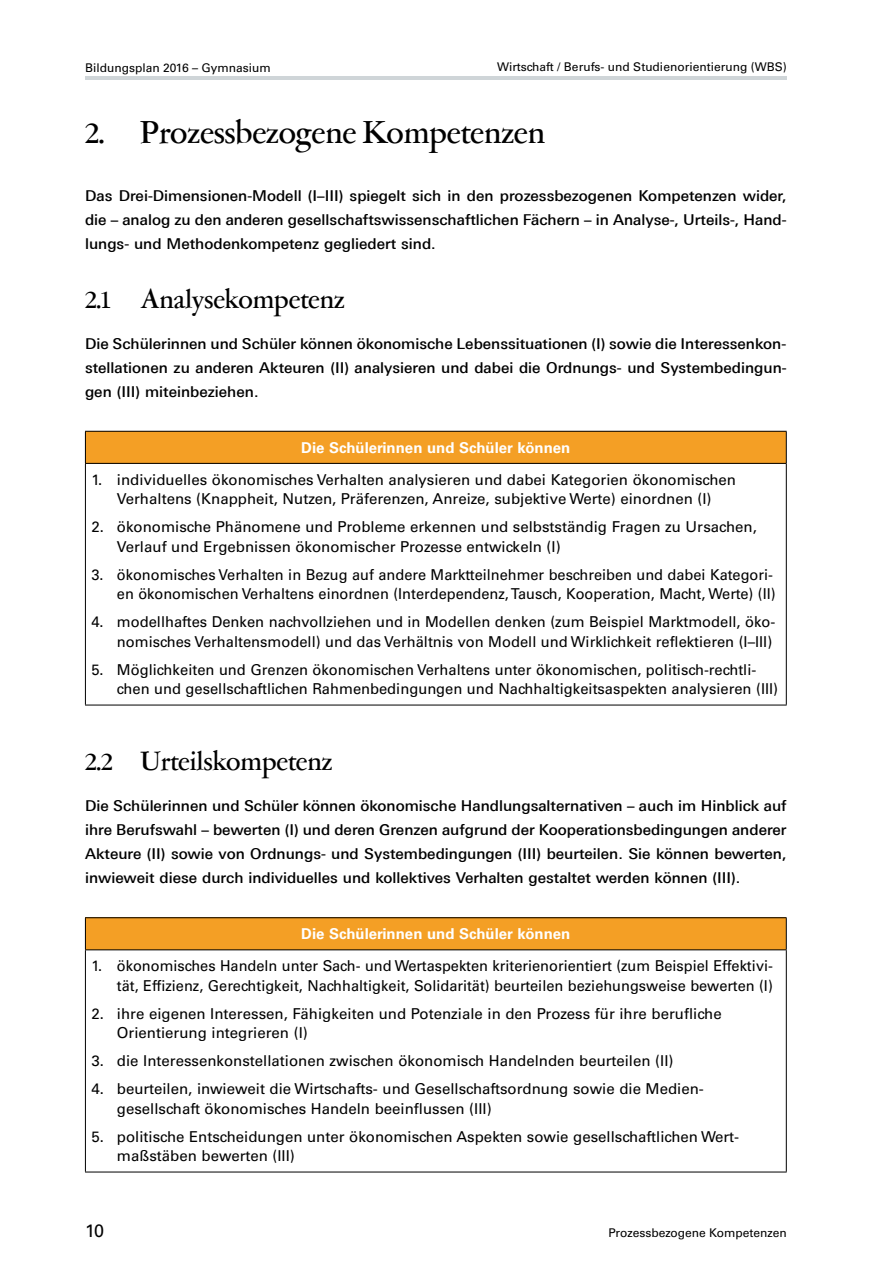
<style>
.page{position:relative;width:893px;height:1263px;background:#fff}
.page>*{position:absolute;margin:0;border:0;box-sizing:border-box;transform-origin:0 0}
.t1{font:500 36px "Garamont Amst SH";color:#000}
.t2{font:500 30px "Garamont Amst SH";color:#000}
.t3{font:18px "Univers LT Std";color:#000}
.t4{font:15px/19.5px "Univers LT Std";color:#000}
.t5{font:500 15px/24px "Linotype Univers 530";color:#000;text-align:justify}
.t6{font:700 15px "Univers LT Std";color:#fff}
.t7{font:12px "Univers LT Std";color:#000}
</style>
<div class="page">
<hr style="left:85px;top:77px;width:702px;height:3px;background:#cfd5d8">
<div style="left:85px;top:431px;width:701px;height:32px;background:#f49f25"></div>
<hr style="left:85px;top:464px;width:1px;height:241px;background:#000">
<hr style="left:786px;top:464px;width:1px;height:241px;background:#000">
<hr style="left:85px;top:705px;width:702px;height:1px;background:#000">
<hr style="left:85px;top:431px;width:702px;height:1px;background:#000">
<hr style="left:85px;top:432px;width:1px;height:31px;background:#000">
<hr style="left:786px;top:432px;width:1px;height:31px;background:#000">
<hr style="left:85px;top:463px;width:702px;height:1px;background:#000">
<div style="left:85px;top:918px;width:701px;height:32px;background:#f49f25"></div>
<hr style="left:85px;top:950px;width:1px;height:222px;background:#000">
<hr style="left:786px;top:950px;width:1px;height:222px;background:#000">
<hr style="left:85px;top:1172px;width:702px;height:1px;background:#000">
<hr style="left:85px;top:917px;width:702px;height:1px;background:#000">
<hr style="left:85px;top:918px;width:1px;height:31px;background:#000">
<hr style="left:786px;top:918px;width:1px;height:31px;background:#000">
<hr style="left:85px;top:949px;width:702px;height:1px;background:#000">
<p class="t7" style="left:85px;top:61px;width:187px">Bildungsplan 2016 – Gymnasium</p>
<p class="t7" style="left:497px;top:60px;width:291px">Wirtschaft / Berufs- und Studienorientierung (WBS)</p>
<h1 class="t1" style="left:85px;top:115px;width:462px">2. Prozessbezogene Kompetenzen</h1>
<p class="t5" style="left:85px;top:184px;width:703px">Das Drei-Dimensionen-Modell (I–III) spiegelt sich in den prozessbezogenen Kompetenzen wider, die – analog zu den anderen gesellschaftswissenschaftlichen Fächern – in Analyse-, Urteils-, Hand&shy;lungs- und Methodenkompetenz gegliedert sind.</p>
<h2 class="t2" style="left:85px;top:284px;width:261px">2.1 Analysekompetenz</h2>
<p class="t5" style="left:85px;top:331px;width:703px">Die Schülerinnen und Schüler können ökonomische Lebenssituationen (I) sowie die Interessenkon&shy;stellationen zu anderen Akteuren (II) analysieren und dabei die Ordnungs- und Systembedingun&shy;gen (III) miteinbeziehen.</p>
<p class="t6" style="left:301px;top:439px;width:271px">Die Schülerinnen und Schüler können</p>
<p class="t4" style="left:91px;top:470px;width:646px;text-align:center">1. individuelles ökonomisches Verhalten analysieren und dabei Kategorien ökonomischen<br>Verhaltens (Knappheit, Nutzen, Präferenzen, Anreize, subjektive Werte) einordnen (I)</p>
<p class="t4" style="left:117px;top:517px;width:641px;text-indent:-26px">2. ökonomische Phänomene und Probleme erkennen und selbstständig Fragen zu Ursachen,<br>Verlauf und Ergebnissen ökonomischer Prozesse entwickeln (I)</p>
<p class="t4" style="left:91px;top:565px;width:686px;text-align:right">3. ökonomisches Verhalten in Bezug auf andere Marktteilnehmer beschreiben und dabei Kategori&shy;en ökonomischen Verhaltens einordnen (Interdependenz, Tausch, Kooperation, Macht, Werte) (II)</p>
<p class="t4" style="left:91px;top:612px;width:685px;text-align:right">4. modellhaftes Denken nachvollziehen und in Modellen denken (zum Beispiel Marktmodell, öko&shy;nomisches Verhaltensmodell) und das Verhältnis von Modell und Wirklichkeit reflektieren (I–III)</p>
<p class="t4" style="left:117px;top:660px;width:663px;text-indent:-26px">5. Möglichkeiten und Grenzen ökonomischen Verhaltens unter ökonomischen, politisch-rechtli&shy;chen und gesellschaftlichen Rahmenbedingungen und Nachhaltigkeitsaspekten analysieren (III)</p>
<h2 class="t2" style="left:85px;top:747px;width:249px">2.2 Urteilskompetenz</h2>
<p class="t5" style="left:85px;top:794px;width:703px">Die Schülerinnen und Schüler können ökonomische Handlungsalternativen – auch im Hinblick auf ihre Berufswahl – bewerten (I) und deren Grenzen aufgrund der Kooperationsbedingungen anderer Akteure (II) sowie von Ordnungs- und Systembedingungen (III) beurteilen. Sie können bewerten, inwieweit diese durch individuelles und kollektives Verhalten gestaltet werden können (III).</p>
<p class="t6" style="left:301px;top:925px;width:271px">Die Schülerinnen und Schüler können</p>
<p class="t4" style="left:91px;top:956px;width:683px;text-align:right">1. ökonomisches Handeln unter Sach- und Wertaspekten kriterienorientiert (zum Beispiel Effektivi&shy;tät, Effizienz, Gerechtigkeit, Nachhaltigkeit, Solidarität) beurteilen beziehungsweise bewerten (I)</p>
<p class="t4" style="left:117px;top:1004px;width:606px;text-indent:-26px">2. ihre eigenen Interessen, Fähigkeiten und Potenziale in den Prozess für ihre berufliche<br>Orientierung integrieren (I)</p>
<p class="t4" style="left:91px;top:1051px;width:584px">3. die Interessenkonstellationen zwischen ökonomisch Handelnden beurteilen (II)</p>
<p class="t4" style="left:117px;top:1079px;width:587px;text-indent:-26px">4. beurteilen, inwieweit die Wirtschafts- und Gesellschaftsordnung sowie die Medien&shy;gesellschaft ökonomisches Handeln beeinflussen (III)</p>
<p class="t4" style="left:117px;top:1127px;width:622px;text-indent:-26px">5. politische Entscheidungen unter ökonomischen Aspekten sowie gesellschaftlichen Wert&shy;maßstäben bewerten (III)</p>
<p class="t3" style="left:85px;top:1220px;width:21px">10</p>
<p class="t7" style="left:608px;top:1226px;width:180px">Prozessbezogene Kompetenzen</p>
</div>
